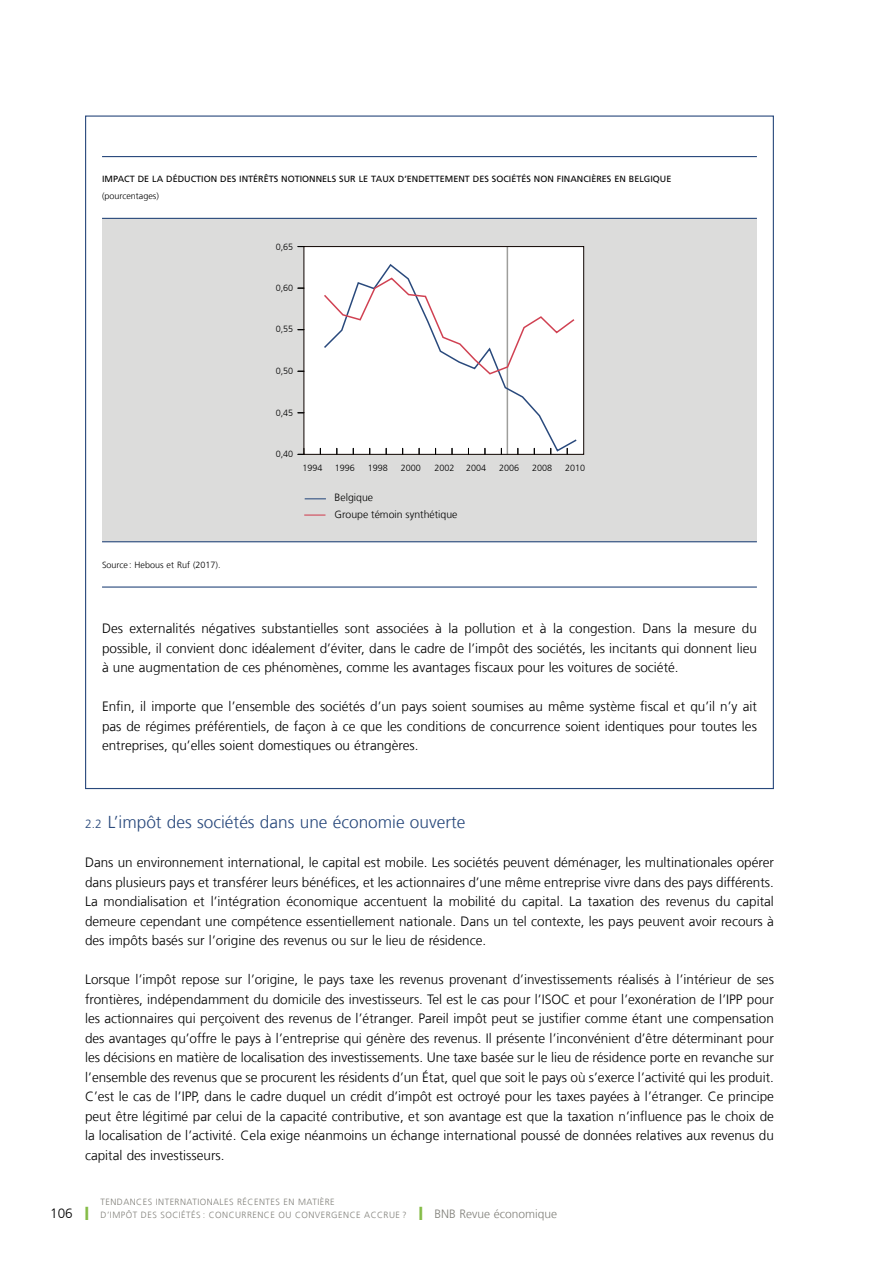
<style>
.page{position:relative;width:893px;height:1263px;background:#fff}
.page>*{position:absolute;margin:0;border:0;box-sizing:border-box;transform-origin:0 0}
.t1{font:300 17.25px "Frutiger LT Com";color:#29497c}
.t2{font:300 13.5px/19.5px "Frutiger LT Com";color:#000;text-align:justify}
.t3{font:300 12px "Frutiger LT Com";color:#81807a}
.t4{font:300 10.5px/17px "Frutiger LT Com";color:#000}
.t5{font:300 9px "Frutiger LT Com";color:#000}
.t6{font:9px "Frutiger LT Com";color:#000}
.t7{font:300 9px/13.2px "Frutiger LT Com";letter-spacing:.05em;color:#81807a}
.s1{font-size:12px}
.s2{color:#85bc48}
.s3{font-size:9px}
</style>
<div class="page">
<div style="left:102px;top:218px;width:655px;height:324px;background:#dcdcdb"></div>
<hr style="left:102px;top:156px;width:655px;height:1px;background:#29497c">
<hr style="left:102px;top:218px;width:655px;height:1px;background:#29497c">
<hr style="left:102px;top:541px;width:655px;height:1px;background:#29497c">
<hr style="left:102px;top:586px;width:655px;height:2px;background:#29497c">
<div style="left:304px;top:247px;width:280px;height:207px;background:#fff"></div>
<svg style="left:298px;top:448px;width:6px;height:7px"></svg>
<svg style="left:305px;top:498px;width:21px;height:1px"></svg>
<hr style="left:304px;top:514px;width:21px;height:2px;background:#d04152">
<hr style="left:507px;top:247px;width:1px;height:208px;background:#9e9e9b">
<svg style="left:336px;top:260px;width:241px;height:193px"></svg>
<svg style="left:324px;top:276px;width:252px;height:101px"></svg>
<div style="left:304px;top:246px;width:280px;height:209px;border:1px solid #0e0400"></div>
<p class="t6" style="left:102px;top:174px;width:571px">IMPACT DE LA DÉDUCTION DES INTÉRÊTS NOTIONNELS SUR LE TAUX D’ENDETTEMENT DES SOCIÉTÉS NON FINANCIÈRES EN BELGIQUE</p>
<p class="t5" style="left:102px;top:190px;width:58px">(pourcentages)</p>
<p class="t5" style="left:276px;top:241px;width:19px">0,65</p>
<p class="t5" style="left:276px;top:282px;width:19px">0,60</p>
<p class="t5" style="left:276px;top:324px;width:19px">0,55</p>
<p class="t5" style="left:276px;top:366px;width:19px">0,50</p>
<p class="t5" style="left:276px;top:407px;width:19px">0,45</p>
<p class="t5" style="left:102px;top:559px;width:120px">Source: Hebous et Ruf (2017).</p>
<p class="t5" style="left:276px;top:448px;width:19px">0,40</p>
<p class="t5" style="left:303px;top:462px;width:22px">1994</p>
<p class="t5" style="left:335px;top:462px;width:22px">1996</p>
<p class="t5" style="left:368px;top:462px;width:22px">1998</p>
<p class="t5" style="left:401px;top:462px;width:22px">2000</p>
<p class="t5" style="left:435px;top:462px;width:22px">2002</p>
<p class="t5" style="left:466px;top:462px;width:22px">2004</p>
<p class="t5" style="left:499px;top:462px;width:22px">2006</p>
<p class="t5" style="left:532px;top:462px;width:22px">2008</p>
<p class="t5" style="left:565px;top:462px;width:22px">2010</p>
<p class="t4" style="left:335px;top:488px;width:124px">Belgique<br>Groupe témoin synthétique</p>
<p class="t2" style="left:102px;top:618px;width:656px">Des externalités négatives substantielles sont associées à la pollution et à la congestion. Dans la mesure du possible, il convient donc idéalement d’éviter, dans le cadre de l’impôt des sociétés, les incitants qui donnent lieu à une augmentation de ces phénomènes, comme les avantages fiscaux pour les voitures de société.</p>
<p class="t2" style="left:102px;top:696px;width:656px">Enfin, il importe que l’ensemble des sociétés d’un pays soient soumises au même système fiscal et qu’il n’y ait pas de régimes préférentiels, de façon à ce que les conditions de concurrence soient identiques pour toutes les entreprises, qu’elles soient domestiques ou étrangères.</p>
<p class="t1" style="left:85px;top:811px;width:382px"><span class="s1">2.2</span> L’impôt des sociétés dans une économie ouverte</p>
<p class="t2" style="left:85px;top:852px;width:690px">Dans un environnement international, le capital est mobile. Les sociétés peuvent déménager, les multinationales opérer dans plusieurs pays et transférer leurs bénéfices, et les actionnaires d’une même entreprise vivre dans des pays différents.<br>La mondialisation et l’intégration économique accentuent la mobilité du capital. La taxation des revenus du capital demeure cependant une compétence essentiellement nationale. Dans un tel contexte, les pays peuvent avoir recours à des impôts basés sur l’origine des revenus ou sur le lieu de résidence.</p>
<p class="t2" style="left:85px;top:969px;width:690px">Lorsque l’impôt repose sur l’origine, le pays taxe les revenus provenant d’investissements réalisés à l’intérieur de ses frontières, indépendamment du domicile des investisseurs. Tel est le cas pour l’ISOC et pour l’exonération de l’IPP pour les actionnaires qui perçoivent des revenus de l’étranger. Pareil impôt peut se justifier comme étant une compensation des avantages qu’offre le pays à l’entreprise qui génère des revenus. Il présente l’inconvénient d’être déterminant pour les décisions en matière de localisation des investissements. Une taxe basée sur le lieu de résidence porte en revanche sur l’ensemble des revenus que se procurent les résidents d’un État, quel que soit le pays où s’exerce l’activité qui les produit.<br>C’est le cas de l’IPP, dans le cadre duquel un crédit d’impôt est octroyé pour les taxes payées à l’étranger. Ce principe peut être légitimé par celui de la capacité contributive, et son avantage est que la taxation n’influence pas le choix de la localisation de l’activité. Cela exige néanmoins un échange international poussé de données relatives aux revenus du capital des investisseurs.</p>
<p class="t2" style="left:50px;top:1203px;width:24px">106</p>
<p class="t7" style="left:85px;top:1195px;width:251px;text-indent:16px">Tendances internationales récentes en mati ère <span class="s2">❙</span> d’impôt des</p>
<p class="t7" style="left:160px;top:1208px;width:6px">sociétés</p>
<p class="t7" style="left:203px;top:1208px;width:14px">: concurrence</p>
<p class="t7" style="left:278px;top:1208px;width:24px">ou convergence</p>
<p class="t7" style="left:364px;top:1208px;width:7px">accrue</p>
<p class="t3" style="left:402px;top:1206px;width:157px"><span class="s3">?</span> <span class="s2">❙</span> BNB Revue économique</p>
</div>
